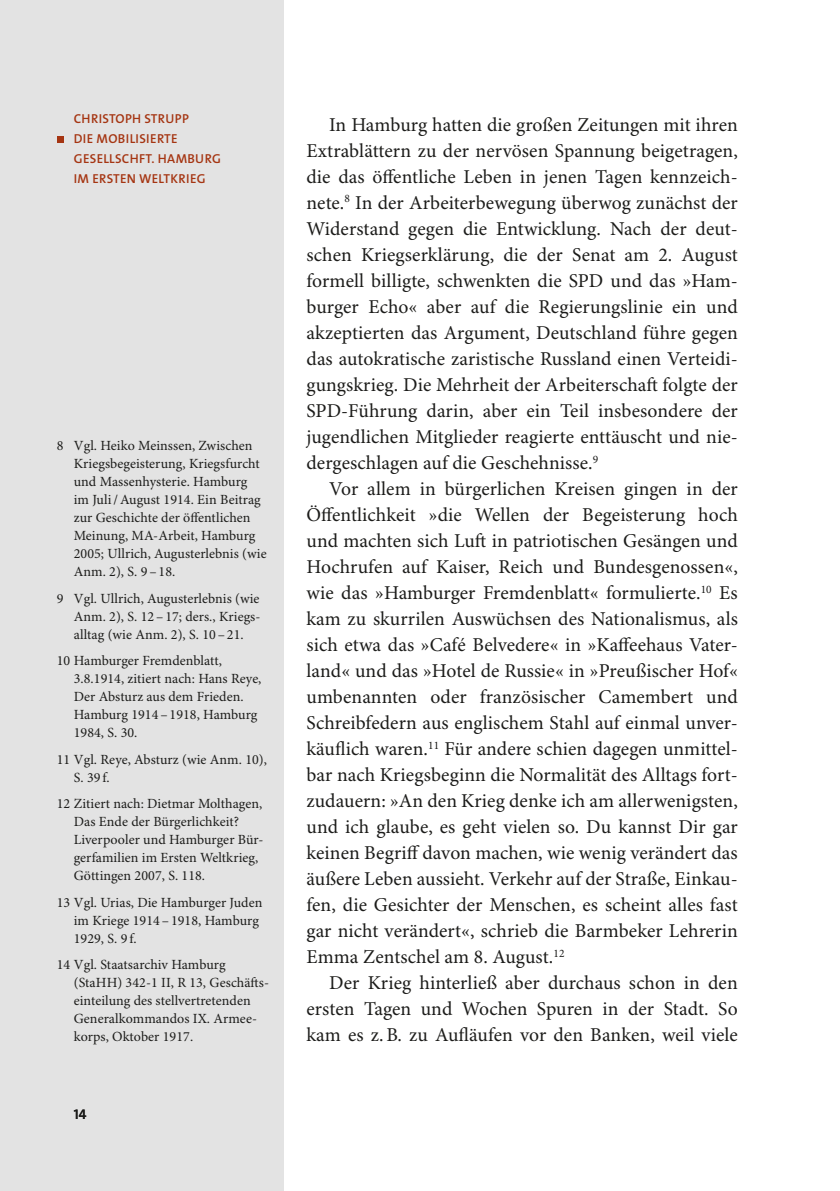
<style>
.page{position:relative;width:840px;height:1191px;background:#fff}
.page>*{position:absolute;margin:0;border:0;box-sizing:border-box;transform-origin:0 0}
.t1{font:19.6px/26px "Minion Pro";letter-spacing:.005em;color:#1c1c1a;text-align:justify}
.t2{font:14px/18px "Minion Pro";letter-spacing:.005em;color:#1c1c1a}
.t3{font:600 14px "The Sans Os F";color:#1c1c1a}
.t4{font:600 13px/20px "The Sans Os F";letter-spacing:.025em;color:#a53512}
</style>
<div class="page">
<div style="left:0;top:0;width:283px;height:1191px;background:#e3e3e3"></div>
<div style="left:57px;top:136px;width:6px;height:7px;background:#a53512"></div>
<p class="t4" style="left:74px;top:109px;width:149px">CHRISTOPH STRUPP<br>DIE MOBILISIERTE<br>GESELLSCHFT. HAMBURG<br>IM ERSTEN WELTKRIEG</p>
<p class="t2" style="left:74px;top:437px;width:194px;text-indent:-17px">8 Vgl. Heiko Meinssen, Zwischen<br>Kriegsbegeisterung, Kriegsfurcht und Massenhysterie. Hamburg<br>im Juli/August 1914. Ein Beitrag zur Geschichte der öffentlichen<br>Meinung, MA-Arbeit, Hamburg<br>2005; Ullrich, Augusterlebnis (wie<br>Anm. 2), S. 9 – 18.</p>
<p class="t2" style="left:74px;top:589px;width:188px;text-align:justify;text-indent:-17px">9 Vgl. Ullrich, Augusterlebnis (wie Anm. 2), S. 12 – 17; ders., Kriegs&shy;alltag (wie Anm. 2), S. 10 – 21.</p>
<p class="t2" style="left:74px;top:652px;width:189px;text-indent:-17px">10 Hamburger Fremdenblatt,<br>3.8.1914, zitiert nach: Hans Reye,<br>Der Absturz aus dem Frieden.<br>Hamburg 1914 – 1918, Hamburg<br>1984, S. 30.</p>
<p class="t2" style="left:74px;top:751px;width:195px;text-indent:-17px">11 Vgl. Reye, Absturz (wie Anm. 10),<br>S. 39 f.</p>
<p class="t2" style="left:74px;top:795px;width:191px;text-indent:-17px">12 Zitiert nach: Dietmar Molthagen,<br>Das Ende der Bürgerlichkeit?<br>Liverpooler und Hamburger Bür&shy;gerfamilien im Ersten Weltkrieg,<br>Göttingen 2007, S. 118.</p>
<p class="t2" style="left:74px;top:894px;width:190px;text-indent:-17px">13 Vgl. Urias, Die Hamburger Juden im Kriege 1914 – 1918, Hamburg<br>1929, S. 9 f.</p>
<p class="t2" style="left:74px;top:956px;width:196px;text-indent:-17px">14 Vgl. Staatsarchiv Hamburg (StaHH) 342-1 II, R 13, Geschäfts&shy;einteilung des stellvertretenden<br>Generalkommandos IX. Armee&shy;korps, Oktober 1917.</p>
<p class="t3" style="left:74px;top:1105px;width:14px">14</p>
<p class="t1" style="left:306px;top:112px;width:432px;text-indent:23px">In Hamburg hatten die großen Zeitungen mit ihren Extrablättern zu der nervösen Spannung beigetragen, die das öffentliche Leben in jenen Tagen kennzeich&shy;nete.<sup>8</sup> In der Arbeiterbewegung überwog zunächst der Widerstand gegen die Entwicklung. Nach der deut&shy;schen Kriegserklärung, die der Senat am 2. August formell billigte, schwenkten die SPD und das »Ham&shy;burger Echo« aber auf die Regierungslinie ein und akzeptierten das Argument, Deutschland führe gegen das autokratische zaristische Russland einen Verteidi&shy;gungskrieg. Die Mehrheit der Arbeiterschaft folgte der SPD-Führung darin, aber ein Teil insbesondere der jugendlichen Mitglieder reagierte enttäuscht und nie&shy;dergeschlagen auf die Geschehnisse.<sup>9</sup></p>
<p class="t1" style="left:306px;top:476px;width:432px;text-indent:23px">Vor allem in bürgerlichen Kreisen gingen in der Öffentlichkeit »die Wellen der Begeisterung hoch und machten sich Luft in patriotischen Gesängen und Hochrufen auf Kaiser, Reich und Bundesgenossen«, wie das »Hamburger Fremdenblatt« formulierte.<sup>10</sup> Es kam zu skurrilen Auswüchsen des Nationalismus, als sich etwa das »Café Belvedere« in »Kaffeehaus Vater&shy;land« und das »Hotel de Russie« in »Preußischer Hof« umbenannten oder französischer Camembert und Schreibfedern aus englischem Stahl auf einmal unver&shy;käuflich waren.<sup>11</sup> Für andere schien dagegen unmittel&shy;bar nach Kriegsbeginn die Normalität des Alltags fort&shy;zudauern: »An den Krieg denke ich am allerwenigsten, und ich glaube, es geht vielen so. Du kannst Dir gar keinen Begriff davon machen, wie wenig verändert das äußere Leben aussieht. Verkehr auf der Straße, Einkau&shy;fen, die Gesichter der Menschen, es scheint alles fast gar nicht verändert«, schrieb die Barmbeker Lehrerin Emma Zentschel am 8. August.<sup>12</sup></p>
<p class="t1" style="left:306px;top:970px;width:432px;text-indent:23px">Der Krieg hinterließ aber durchaus schon in den ersten Tagen und Wochen Spuren in der Stadt. So kam es z.B. zu Aufläufen vor den Banken, weil viele</p>
</div>
